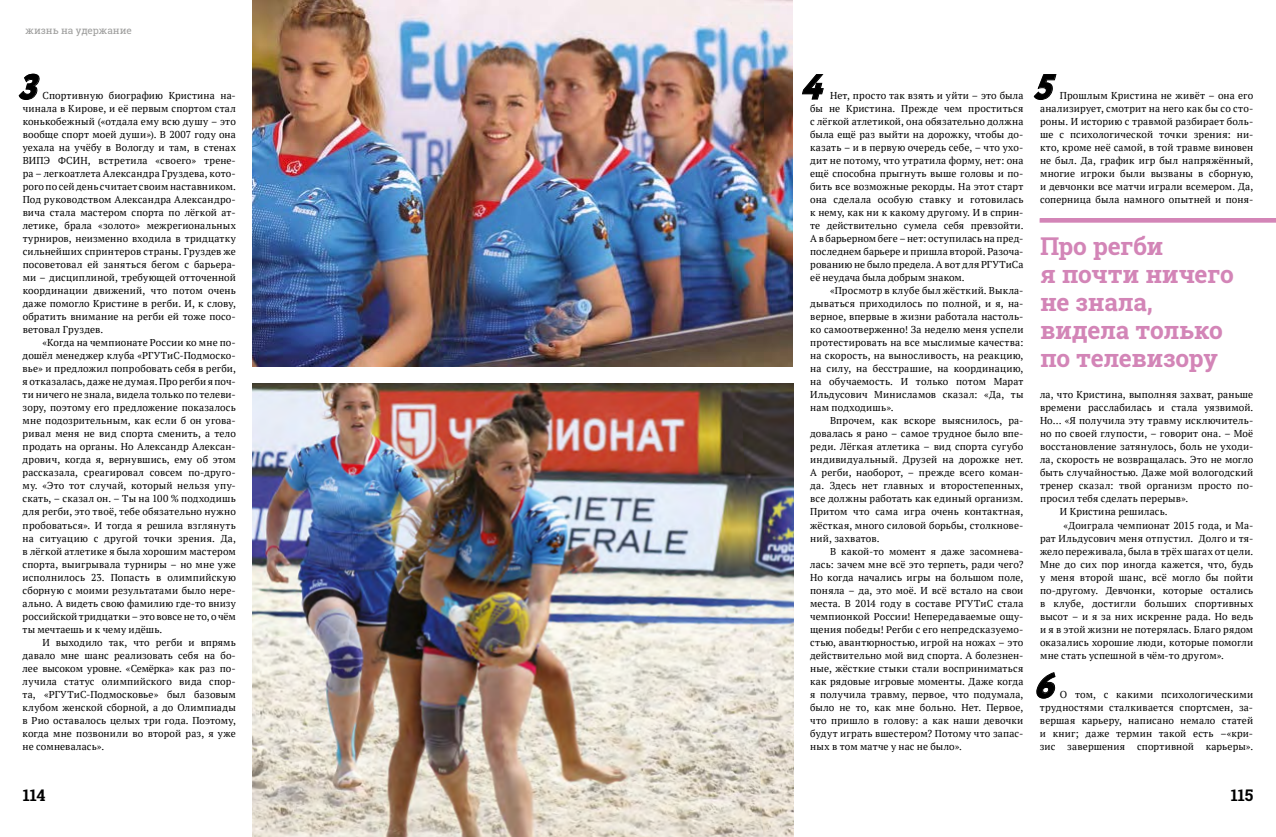
<style>
.page{position:relative;width:1276px;height:837px;background:#fff}
.page>*{position:absolute;margin:0;border:0;box-sizing:border-box;transform-origin:0 0}
.t1{font:italic 800 35px "Circe";color:#000}
.t2{font:700 24.5px/28px "Roboto Slab";letter-spacing:-.015em;color:#d385b7}
.t3{font:700 16px "Roboto Slab";letter-spacing:-.005em;color:#000}
.t4{font:10px/13px "PT Serif";letter-spacing:.015em;color:#000;text-align:justify}
.t5{font:10px "Roboto Slab";letter-spacing:-.005em;color:#9d9d9c}
</style>
<div class="page">
<img style="left:253px;top:0;width:540px;height:366px">
<img style="left:253px;top:383px;width:540px;height:453px">
<svg style="left:1039px;top:218px;width:237px;height:4px"></svg>
<svg style="left:19px;top:74px;width:21px;height:26px"></svg>
<svg style="left:802px;top:74px;width:22px;height:26px"></svg>
<svg style="left:1033px;top:74px;width:23px;height:26px"></svg>
<svg style="left:1036px;top:672px;width:19px;height:26px"></svg>
<p class="t5" style="left:26px;top:24px;width:108px">жизнь на удержание</p>
<h1 class="t1" style="left:18px;top:63px;width:34px">3</h1>
<h1 class="t1" style="left:800px;top:63px;width:36px">4</h1>
<h1 class="t1" style="left:1033px;top:63px;width:33px">5</h1>
<p class="t4" style="left:810px;top:89px;width:215px;text-indent:20px">Нет, просто так взять и уйти – это была бы не Кристина. Прежде чем проститься с лёгкой атлетикой, она обязательно должна была ещё раз выйти на дорожку, чтобы до&shy;казать – и в первую очередь себе, – что ухо&shy;дит не потому, что утратила форму, нет: она ещё способна прыгнуть выше головы и по&shy;бить все возможные рекорды. На этот старт она сделала особую ставку и готовилась к нему, как ни к какому другому. И в сприн&shy;те действительно сумела себя превзойти.<br>А в барьерном беге – нет: оступилась на пред&shy;последнем барьере и пришла второй. Разоча&shy;рованию не было предела. А вот для РГУТиСа её неудача была добрым знаком.</p>
<p class="t4" style="left:810px;top:284px;width:215px;text-indent:20px">«Просмотр в клубе был жёсткий. Выкла&shy;дываться приходилось по полной, и я, на&shy;верное, впервые в жизни работала настоль&shy;ко самоотверженно! За неделю меня успели протестировать на все мыслимые качества: на скорость, на выносливость, на реакцию, на силу, на бесстрашие, на координацию, на обучаемость. И только потом Марат Ильдусович Минисламов сказал: «Да, ты нам подходишь».</p>
<p class="t4" style="left:810px;top:414px;width:215px;text-indent:20px">Впрочем, как вскоре выяснилось, ра&shy;довалась я рано – самое трудное было впе&shy;реди. Лёгкая атлетика – вид спорта сугубо индивидуальный. Друзей на дорожке нет.<br>А регби, наоборот, – прежде всего коман&shy;да. Здесь нет главных и второстепенных, все должны работать как единый организм.<br>Притом что сама игра очень контактная, жёсткая, много силовой борьбы, столкнове&shy;ний, захватов.</p>
<p class="t4" style="left:810px;top:544px;width:215px;text-indent:20px">В какой-то момент я даже засомнева&shy;лась: зачем мне всё это терпеть, ради чего?<br>Но когда начались игры на большом поле, поняла – да, это моё. И всё встало на свои места. В 2014 году в составе РГУТиС стала чемпионкой России! Непередаваемые ощу&shy;щения победы! Регби с его непредсказуемо&shy;стью, авантюрностью, игрой на ножах – это действительно мой вид спорта. А болезнен&shy;ные, жёсткие стыки стали восприниматься как рядовые игровые моменты. Даже когда я получила травму, первое, что подумала, было не то, как мне больно. Нет. Первое, что пришло в голову: а как наши девочки будут играть вшестером? Потому что запас&shy;ных в том матче у нас не было».</p>
<p class="t4" style="left:23px;top:89px;width:215px;text-indent:20px">Спортивную биографию Кристина на&shy;чинала в Кирове, и её первым спортом стал конькобежный («отдала ему всю душу – это вообще спорт моей души»). В 2007 году она уехала на учёбу в Вологду и там, в стенах ВИПЭ ФСИН, встретила «своего» трене&shy;ра – легкоатлета Александра Груздева, кото&shy;рого по сей день считает своим наставником.<br>Под руководством Александра Александро&shy;вича стала мастером спорта по лёгкой ат&shy;летике, брала «золото» межрегиональных турниров, неизменно входила в тридцатку сильнейших спринтеров страны. Груздев же посоветовал ей заняться бегом с барьера&shy;ми – дисциплиной, требующей отточенной координации движений, что потом очень даже помогло Кристине в регби. И, к слову, обратить внимание на регби ей тоже посо&shy;ветовал Груздев.</p>
<p class="t4" style="left:23px;top:336px;width:215px;text-indent:20px">«Когда на чемпионате России ко мне по&shy;дошёл менеджер клуба «РГУТиС-Подмоско&shy;вье» и предложил попробовать себя в регби, я отказалась, даже не думая. Про регби я поч&shy;ти ничего не знала, видела только по телеви&shy;зору, поэтому его предложение показалось мне подозрительным, как если б он угова&shy;ривал меня не вид спорта сменить, а тело продать на органы. Но Александр Алексан&shy;дрович, когда я, вернувшись, ему об этом рассказала, среагировал совсем по-друго&shy;му. «Это тот случай, который нельзя упу&shy;скать, – сказал он. – Ты на 100 % подходишь для регби, это твоё, тебе обязательно нужно пробоваться». И тогда я решила взглянуть на ситуацию с другой точки зрения. Да, в лёгкой атлетике я была хорошим мастером спорта, выигрывала турниры – но мне уже исполнилось 23. Попасть в олимпийскую сборную с моими результатами было нере&shy;ально. А видеть свою фамилию где-то внизу российской тридцатки – это вовсе не то, о чём ты мечтаешь и к чему идёшь.</p>
<p class="t4" style="left:23px;top:635px;width:215px;text-indent:20px">И выходило так, что регби и впрямь давало мне шанс реализовать себя на бо&shy;лее высоком уровне. «Семёрка» как раз по&shy;лучила статус олимпийского вида спор&shy;та, «РГУТиС-Подмосковье» был базовым клубом женской сборной, а до Олимпиады в Рио оставалось целых три года. Поэтому, когда мне позвонили во второй раз, я уже не сомневалась».</p>
<p class="t4" style="left:1040px;top:89px;width:215px;text-indent:20px">Прошлым Кристина не живёт – она его анализирует, смотрит на него как бы со сто&shy;роны. И историю с травмой разбирает боль&shy;ше с психологической точки зрения: ни&shy;кто, кроме неё самой, в той травме виновен не был. Да, график игр был напряжённый, многие игроки были вызваны в сборную, и девчонки все матчи играли всемером. Да, соперница была намного опытней и поня-</p>
<h2 class="t2" style="left:1040px;top:232px;width:195px">Про регби<br>я почти ничего не знала, видела только по телевизору</h2>
<p class="t4" style="left:1040px;top:388px;width:215px">ла, что Кристина, выполняя захват, раньше</p>
<p class="t4" style="left:1040px;top:401px;width:215px">времени расслабилась и стала уязвимой.</p>
<p class="t4" style="left:1040px;top:414px;width:215px">Но… «Я получила эту травму исключитель-</p>
<p class="t4" style="left:1040px;top:427px;width:215px">но по своей глупости, – говорит она. – Моё</p>
<p class="t4" style="left:1040px;top:440px;width:215px">восстановление затянулось, боль не уходи-</p>
<p class="t4" style="left:1040px;top:453px;width:215px">ла, скорость не возвращалась. Это не могло</p>
<p class="t4" style="left:1040px;top:466px;width:215px">быть случайностью. Даже мой вологодский</p>
<p class="t4" style="left:1040px;top:479px;width:215px">тренер сказал: твой организм просто по-</p>
<p class="t4" style="left:1040px;top:492px;width:150px">просил тебя сделать перерыв».</p>
<p class="t4" style="left:1060px;top:505px;width:109px">И Кристина решилась.</p>
<p class="t4" style="left:1063px;top:518px;width:191px">«Доиграла чемпионат 2015 года, и Ма-</p>
<p class="t4" style="left:1040px;top:531px;width:215px">рат Ильдусович меня отпустил. Долго и тя-</p>
<p class="t4" style="left:1040px;top:544px;width:215px">жело переживала, была в трёх шагах от цели.</p>
<p class="t4" style="left:1040px;top:557px;width:215px">Мне до сих пор иногда кажется, что, будь</p>
<p class="t4" style="left:1040px;top:570px;width:215px">у меня второй шанс, всё могло бы пойти</p>
<p class="t4" style="left:1040px;top:583px;width:215px">по-другому. Девчонки, которые остались</p>
<p class="t4" style="left:1040px;top:596px;width:215px">в клубе, достигли больших спортивных</p>
<p class="t4" style="left:1040px;top:609px;width:215px">высот – и я за них искренне рада. Но ведь</p>
<p class="t4" style="left:1040px;top:622px;width:215px">и я в этой жизни не потерялась. Благо рядом</p>
<p class="t4" style="left:1040px;top:635px;width:215px">оказались хорошие люди, которые помогли</p>
<p class="t4" style="left:1040px;top:648px;width:185px">мне стать успешной в чём-то другом».</p>
<h1 class="t1" style="left:1033px;top:661px;width:35px">6</h1>
<p class="t4" style="left:1040px;top:687px;width:215px;text-indent:20px">О том, с какими психологическими трудностями сталкивается спортсмен, за&shy;вершая карьеру, написано немало статей и книг; даже термин такой есть –«кри&shy;зис завершения спортивной карьеры».</p>
<h3 class="t3" style="left:23px;top:783px;width:24px">114</h3>
<h3 class="t3" style="left:1230px;top:783px;width:24px">115</h3>
</div>
